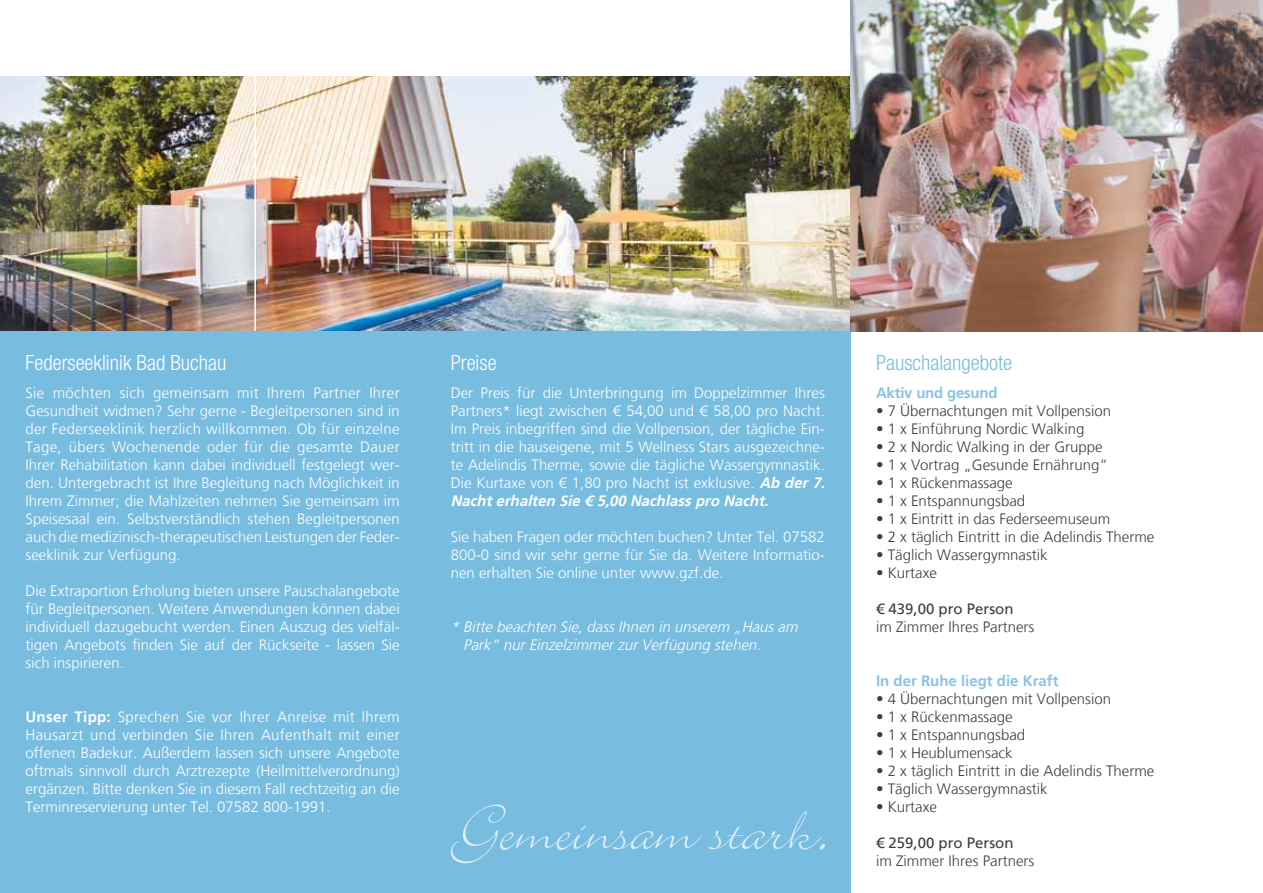
<style>
.page{position:relative;width:1263px;height:893px;background:#fff}
.page>*{position:absolute;margin:0;border:0;box-sizing:border-box;transform-origin:0 0}
.t1{font:300 condensed 21px "Helvetica Neue";color:#fff}
.t2{font:300 condensed 21px "Helvetica Neue";color:#78bddf}
.t3{font:300 15px/18px "Frutiger LT";color:#fff;text-align:justify}
.t4{font:300 15px "Frutiger LT";color:#3e3d40}
.t5{font:italic 300 15px/18px "Frutiger LT";color:#fff}
.t6{font:700 15px "Frutiger LT";color:#89c4e2}
.t7{font:15px "Frutiger LT";color:#3e3d40}
.s1{font-weight:700}
.s2{font-weight:700;font-style:italic}
</style>
<div class="page">
<img style="left:0;top:77px;width:850px;height:255px">
<img style="left:850px;top:0;width:413px;height:332px">
<hr style="left:254px;top:0;width:2px;height:366px;background:#fff">
<div style="left:0;top:332px;width:850px;height:561px;background:#78bddf"></div>
<svg style="left:451px;top:805px;width:374px;height:58px"></svg>
<h1 class="t1" style="left:26px;top:350px;width:202px">Federseeklinik Bad Buchau</h1>
<p class="t3" style="left:26px;top:384px;width:376px">Sie möchten sich gemeinsam mit Ihrem Partner Ihrer Gesundheit widmen? Sehr gerne - Begleitpersonen sind in der Federseeklinik herzlich willkommen. Ob für einzelne Tage, übers Wochenende oder für die gesamte Dauer Ihrer Rehabilitation kann dabei individuell festgelegt wer&shy;den. Untergebracht ist Ihre Begleitung nach Möglichkeit in Ihrem Zimmer; die Mahlzeiten nehmen Sie gemeinsam im Speisesaal ein. Selbstverständlich stehen Begleitpersonen auch die medizinisch-therapeutischen Leistungen der Feder&shy;seeklinik zur Verfügung.</p>
<p class="t3" style="left:26px;top:582px;width:376px">Die Extraportion Erholung bieten unsere Pauschalangebote für Begleitpersonen. Weitere Anwendungen können dabei individuell dazugebucht werden. Einen Auszug des vielfäl&shy;tigen Angebots finden Sie auf der Rückseite - lassen Sie sich inspirieren.</p>
<p class="t3" style="left:26px;top:708px;width:376px"><span class="s1">Unser Tipp:</span> Sprechen Sie vor Ihrer Anreise mit Ihrem Hausarzt und verbinden Sie Ihren Aufenthalt mit einer offenen Badekur. Außerdem lassen sich unsere Angebote oftmals sinnvoll durch Arztrezepte (Heilmittelverordnung) ergänzen. Bitte denken Sie in diesem Fall rechtzeitig an die Terminreservierung unter Tel. 07582 800-1991.</p>
<h1 class="t1" style="left:451px;top:350px;width:47px">Preise</h1>
<p class="t3" style="left:451px;top:384px;width:379px;text-align:left">Der Preis für die Unterbringung im Doppelzimmer Ihres Partners* liegt zwischen € 54,00 und € 58,00 pro Nacht.<br>Im Preis inbegriffen sind die Vollpension, der tägliche Ein&shy;tritt in die hauseigene, mit 5 Wellness Stars ausgezeichne&shy;te Adelindis Therme, sowie die tägliche Wassergymnastik.<br>Die Kurtaxe von € 1,80 pro Nacht ist exklusive. <span class="s2">Ab der 7.<br>Nachterhalten Sie € 5,00 Nachlasspro Nacht.</span></p>
<p class="t3" style="left:451px;top:528px;width:376px">Sie haben Fragen oder möchten buchen? Unter Tel. 07582<br>800-0 sind wir sehr gerne für Sie da. Weitere Informatio&shy;nen erhalten Sie online unter www.gzf.de.</p>
<p class="t5" style="left:463px;top:618px;width:339px;text-indent:-13px">* Bitte beachten Sie,dassIhnen in unserem „Hausam<br>Park“ nurEinzelzimmerzurVerfügung stehen.</p>
<h1 class="t2" style="left:876px;top:350px;width:138px">Pauschalangebote</h1>
<p class="t6" style="left:876px;top:384px;width:123px">Aktiv und gesund</p>
<p class="t4" style="left:876px;top:403px;width:237px">• 7 Übernachtungen mit Vollpension</p>
<p class="t4" style="left:876px;top:421px;width:210px">• 1 x Einführung Nordic Walking</p>
<p class="t4" style="left:876px;top:439px;width:228px">• 2 x Nordic Walking in der Gruppe</p>
<p class="t4" style="left:876px;top:457px;width:233px">• 1 x Vortrag „Gesunde Ernährung“</p>
<p class="t4" style="left:876px;top:475px;width:138px">• 1 x Rückenmassage</p>
<p class="t4" style="left:876px;top:493px;width:151px">• 1 x Entspannungsbad</p>
<p class="t4" style="left:876px;top:511px;width:236px">• 1 x Eintritt in das Federseemuseum</p>
<p class="t4" style="left:876px;top:529px;width:280px">• 2 x täglich Eintritt in die Adelindis Therme</p>
<p class="t4" style="left:876px;top:547px;width:173px">• Täglich Wassergymnastik</p>
<p class="t4" style="left:876px;top:565px;width:62px">• Kurtaxe</p>
<p class="t7" style="left:876px;top:600px;width:139px">€ 439,00 pro Person</p>
<p class="t4" style="left:876px;top:619px;width:160px">im Zimmer Ihres Partners</p>
<p class="t6" style="left:876px;top:672px;width:184px">In der Ruhe liegt die Kraft</p>
<p class="t4" style="left:876px;top:691px;width:237px">• 4 Übernachtungen mit Vollpension</p>
<p class="t4" style="left:876px;top:709px;width:138px">• 1 x Rückenmassage</p>
<p class="t4" style="left:876px;top:727px;width:151px">• 1 x Entspannungsbad</p>
<p class="t4" style="left:876px;top:745px;width:138px">• 1 x Heublumensack</p>
<p class="t4" style="left:876px;top:763px;width:280px">• 2 x täglich Eintritt in die Adelindis Therme</p>
<p class="t4" style="left:876px;top:781px;width:173px">• Täglich Wassergymnastik</p>
<p class="t4" style="left:876px;top:799px;width:62px">• Kurtaxe</p>
<p class="t7" style="left:876px;top:834px;width:139px">€ 259,00 pro Person</p>
<p class="t4" style="left:876px;top:853px;width:160px">im Zimmer Ihres Partners</p>
</div>
